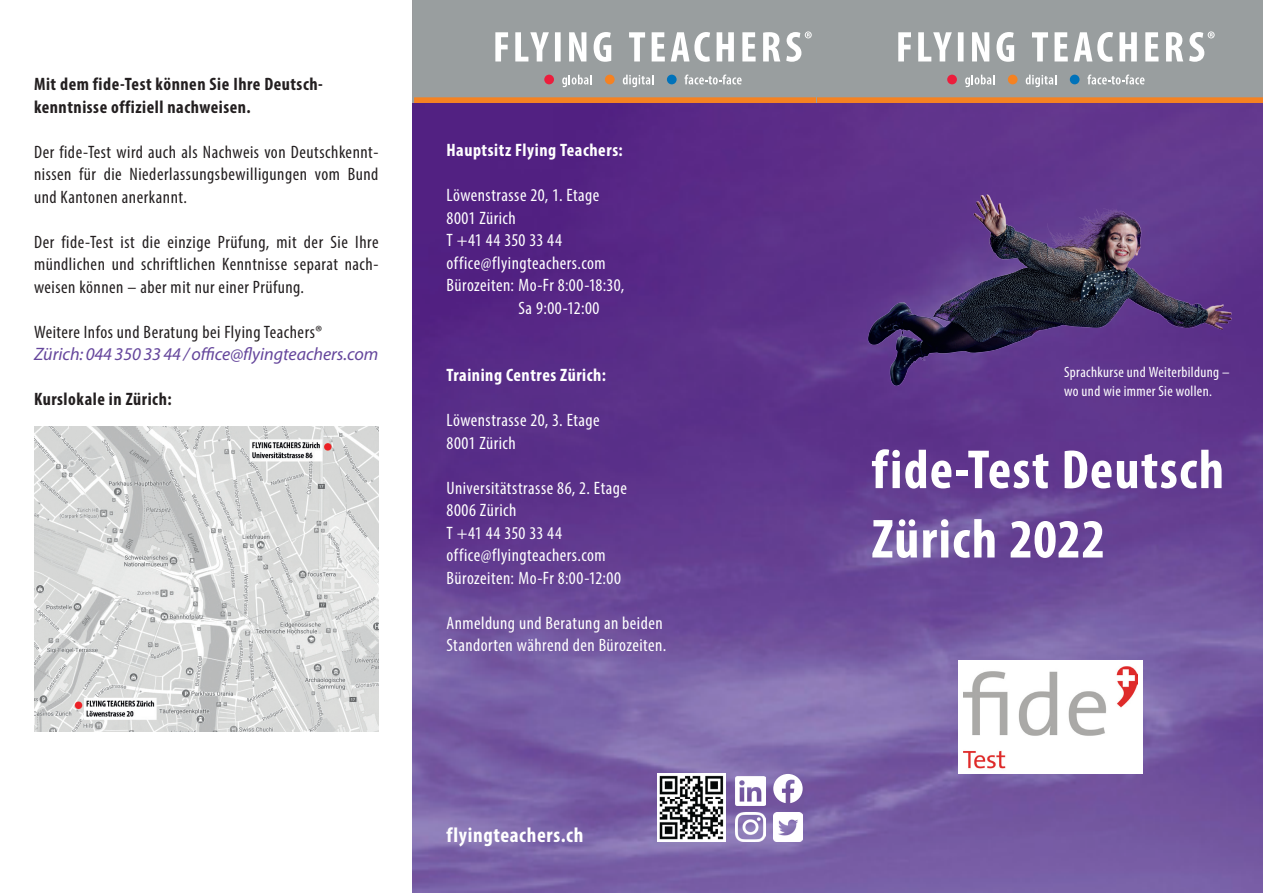
<style>
.page{position:relative;width:1263px;height:893px;background:#fff}
.page>*{position:absolute;margin:0;border:0;box-sizing:border-box;transform-origin:0 0}
.front_bold_neg_16{font:700 condensed 55.5px "Myriad Pro";letter-spacing:.025em;color:#fff}
.url_bold_neg_12{font:700 condensed 21px "Myriad Pro";letter-spacing:.03em;color:#fff}
.back_cond_neg_12{font:condensed 18px/22.5px "Myriad Pro";letter-spacing:.025em;color:#fff}
.t1{font:condensed 18px/22.5px "Myriad Pro";letter-spacing:.03em;color:#231f20;text-align:justify}
.t2{font:700 condensed 18px "Myriad Pro";letter-spacing:.03em;color:#231f20}
.front_subtitle_bold{font:700 condensed 18px "Myriad Pro";letter-spacing:.03em;color:#fff}
.t3{font:italic 18px "Myriad Pro";letter-spacing:-.005em;color:#65469c}
.front_claim_cond_neg{font:condensed 15px "Myriad Pro";letter-spacing:.025em;color:#fff}
</style>
<div class="page">
<img style="left:412px;top:102px;width:851px;height:791px">
<img style="left:657px;top:774px;width:68px;height:68px">
<img style="left:865px;top:191px;width:370px;height:197px">
<div style="left:414px;top:0;width:456px;height:103px;background:#999e9f"></div>
<svg style="left:495px;top:31px;width:317px;height:31px"></svg>
<div style="left:414px;top:97px;width:456px;height:6px;background:#f58222"></div>
<div style="left:544px;top:75px;width:10px;height:9px;background:#ec1d3c;border-radius:50%"></div>
<svg style="left:562px;top:75px;width:29px;height:12px"></svg>
<div style="left:605px;top:75px;width:10px;height:9px;background:#f58222;border-radius:50%"></div>
<svg style="left:623px;top:75px;width:30px;height:12px"></svg>
<div style="left:667px;top:75px;width:10px;height:9px;background:#0072ba;border-radius:50%"></div>
<svg style="left:684px;top:75px;width:58px;height:9px"></svg>
<div style="left:816px;top:0;width:447px;height:103px;background:#999e9f"></div>
<svg style="left:898px;top:31px;width:316px;height:31px"></svg>
<div style="left:817px;top:97px;width:446px;height:6px;background:#f58222"></div>
<div style="left:947px;top:75px;width:10px;height:9px;background:#ec1d3c;border-radius:50%"></div>
<svg style="left:965px;top:75px;width:29px;height:12px"></svg>
<div style="left:1008px;top:75px;width:9px;height:9px;background:#f58222;border-radius:50%"></div>
<svg style="left:1026px;top:75px;width:30px;height:12px"></svg>
<div style="left:1070px;top:75px;width:9px;height:9px;background:#0072ba;border-radius:50%"></div>
<svg style="left:1087px;top:75px;width:57px;height:9px"></svg>
<div style="left:958px;top:660px;width:185px;height:114px;background:#fff"></div>
<img style="left:963px;top:667px;width:174px;height:102px">
<img style="left:34px;top:426px;width:344px;height:305px">
<img style="left:773px;top:812px;width:30px;height:29px">
<svg style="left:773px;top:774px;width:30px;height:29px"></svg>
<img style="left:736px;top:776px;width:29px;height:29px">
<img style="left:736px;top:812px;width:29px;height:29px">
<p class="t2" style="left:34px;top:73px;width:290px">Mit dem fide-Test können Sie Ihre Deutsch-</p>
<p class="t2" style="left:34px;top:95px;width:218px">kenntnisse offiziell nachweisen.</p>
<p class="t1" style="left:34px;top:140px;width:346px">Der fide-Test wird auch als Nachweis von Deutschkennt&shy;nissen für die Niederlassungsbewilligungen vom Bund und Kantonen anerkannt.</p>
<p class="t1" style="left:34px;top:230px;width:346px">Der fide-Test ist die einzige Prüfung, mit der Sie Ihre mündlichen und schriftlichen Kenntnisse separat nach&shy;weisen können – aber mit nur einer Prüfung.</p>
<p class="t1" style="left:34px;top:320px;width:290px">Weitere Infos und Beratung bei Flying Teachers®</p>
<p class="t3" style="left:34px;top:343px;width:346px">Zürich: 044 350 33 44 / office@flyingteachers.com</p>
<p class="t2" style="left:34px;top:388px;width:139px">Kurslokale in Zürich:</p>
<p class="front_subtitle_bold" style="left:446px;top:139px;width:178px">Hauptsitz Flying Teachers:</p>
<p class="back_cond_neg_12" style="left:446px;top:184px;width:154px">Löwenstrasse 20, 1. Etage</p>
<p class="back_cond_neg_12" style="left:446px;top:206px;width:71px">8001 Zürich</p>
<p class="back_cond_neg_12" style="left:446px;top:229px;width:117px">T +41 44 350 33 44</p>
<p class="back_cond_neg_12" style="left:446px;top:251px;width:161px">office@flyingteachers.com</p>
<p class="back_cond_neg_12" style="left:446px;top:274px;width:179px">Bürozeiten: Mo-Fr 8:00-18:30,</p>
<p class="back_cond_neg_12" style="left:518px;top:296px;width:82px">Sa 9:00-12:00</p>
<p class="front_subtitle_bold" style="left:446px;top:364px;width:161px">Training Centres Zürich:</p>
<p class="back_cond_neg_12" style="left:446px;top:409px;width:155px">Löwenstrasse 20, 3. Etage</p>
<p class="back_cond_neg_12" style="left:446px;top:431px;width:71px">8001 Zürich</p>
<p class="back_cond_neg_12" style="left:446px;top:476px;width:182px">Universitätstrasse 86, 2. Etage</p>
<p class="back_cond_neg_12" style="left:446px;top:499px;width:71px">8006 Zürich</p>
<p class="back_cond_neg_12" style="left:446px;top:521px;width:117px">T +41 44 350 33 44</p>
<p class="back_cond_neg_12" style="left:446px;top:544px;width:161px">office@flyingteachers.com</p>
<p class="back_cond_neg_12" style="left:446px;top:566px;width:176px">Bürozeiten: Mo-Fr 8:00-12:00</p>
<p class="back_cond_neg_12" style="left:446px;top:611px;width:221px">Anmeldung und Beratung an beiden<br>Standorten während den Bürozeiten.</p>
<p class="url_bold_neg_12" style="left:446px;top:822px;width:138px">flyingteachers.ch</p>
<p class="front_claim_cond_neg" style="left:1064px;top:363px;width:167px">Sprachkurse und Weiterbildung –</p>
<p class="front_claim_cond_neg" style="left:1064px;top:382px;width:149px">wo und wie immer Sie wollen.</p>
<p class="front_bold_neg_16" style="left:872px;top:435px;width:354px">fide-Test Deutsch</p>
<p class="front_bold_neg_16" style="left:872px;top:504px;width:235px">Zürich 2022</p>
</div>
